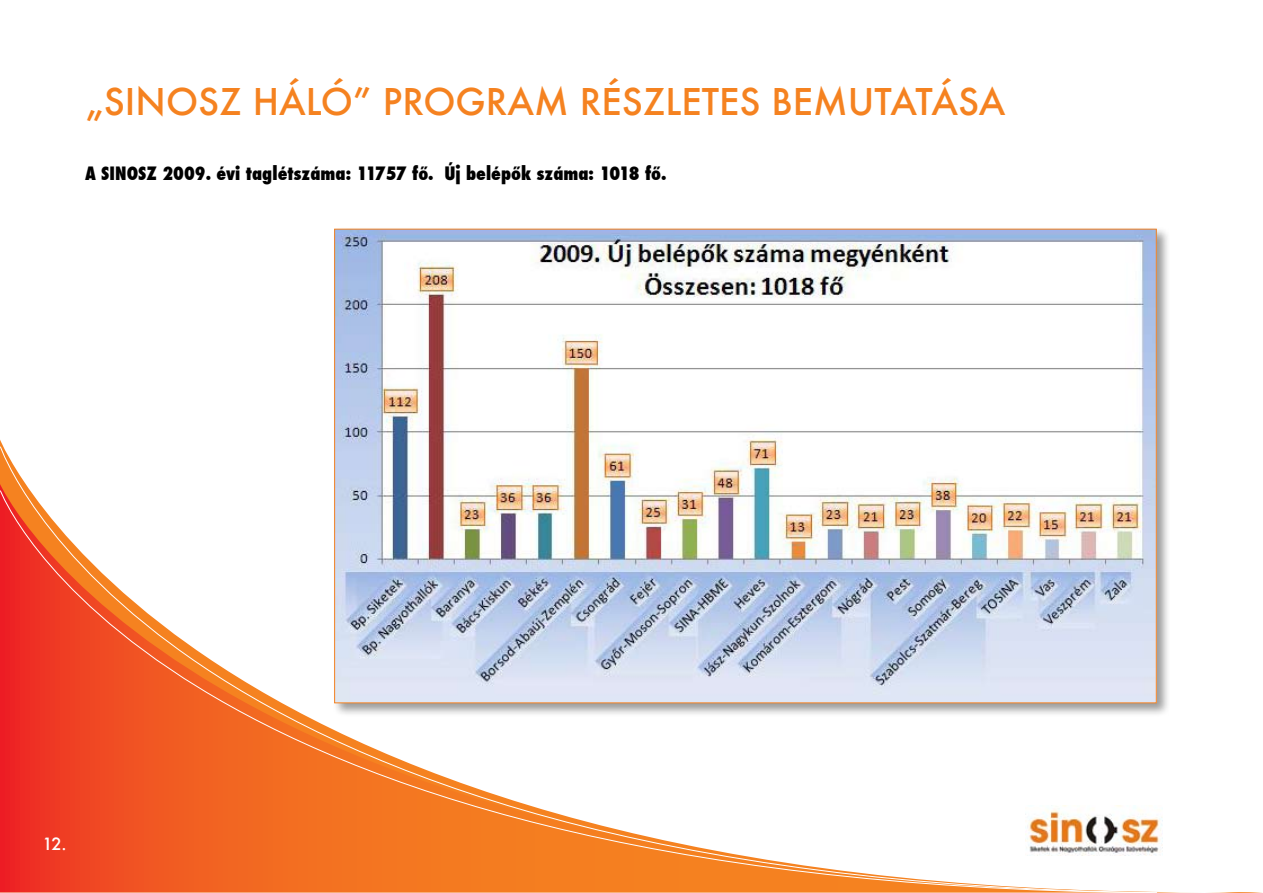
<style>
.page{position:relative;width:1263px;height:893px;background:#fff}
.page>*{position:absolute;margin:0;border:0;box-sizing:border-box;transform-origin:0 0}
.t1{font:500 36px "Futura";color:#f58220}
.t2{font:800 condensed 18px "Futura";color:#000}
.t3{font:500 16.5px "Futura";color:#fff}
</style>
<div class="page">
<svg style="left:0;top:446px;width:1158px;height:447px"></svg>
<img style="left:1025px;top:805px;width:137px;height:50px">
<div style="left:332px;top:227px;width:839px;height:490px;background:#000;opacity:.4"></div>
<img style="left:336px;top:231px;width:819px;height:470px">
<h1 class="t1" style="left:85px;top:77px;width:220px">„SINOSZ HÁLÓ</h1>
<h1 class="t1" style="left:353px;top:77px;width:57px">” PROGRAM</h1>
<h1 class="t1" style="left:580px;top:77px;width:21px">RÉSZLETES</h1>
<h1 class="t1" style="left:771px;top:77px;width:25px">BEMUTATÁSA</h1>
<p class="t2" style="left:85px;top:161px;width:583px">A SINOSZ 2009. évi taglétszáma: 11757 fő. Új belépők száma: 1018 fő.</p>
<p class="t3" style="left:43px;top:832px;width:26px">12.</p>
</div>
